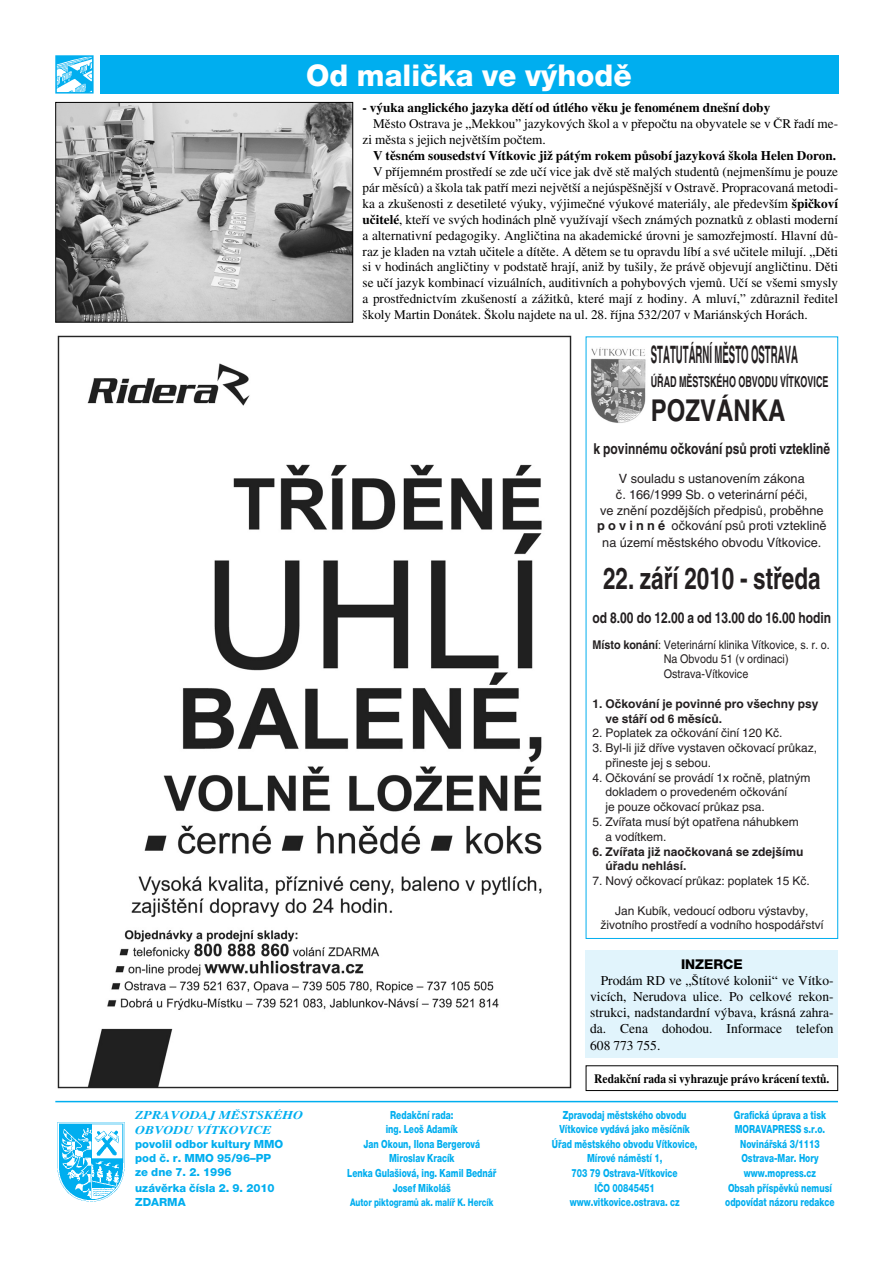
<style>
.page{position:relative;width:893px;height:1262px;background:#fff}
.page>*{position:absolute;margin:0;border:0;box-sizing:border-box;transform-origin:0 0}
.t1{font:700 30px "Helvetica CE";color:#231f20;scale:.75 1}
.t2{font:800 30px "Helvetica Neue CE";color:#fff}
.t3{font:700 30px "Helvetica CE";color:#231f20;scale:.8 1}
.t4{font:700 24px "Helvetica CE";color:#231f20;scale:.4 1}
.t5{font:700 15px "Helvetica CE";color:#231f20;scale:.8 1}
.t6{font:700 15px "Helvetica CE";color:#231f20;scale:.6 1}
.t7{font:13.5px/16.2px "Times CE";color:#000;text-align:justify}
.t8{font:800 13.5px "Helvetica Neue CE";color:#000}
.t9{font:13.2px/15.9px "Times CE";color:#000}
.t10{font:700 13.2px "Times CE";color:#000}
.t11{font:12.75px/15.8px "Helvetica CE";color:#231f20;text-align:center}
.t12{font:700 12.75px "Times CE";color:#000;scale:.9 1}
.t13{font:12px/14.7px "Helvetica CE";color:#231f20}
.t14{font:700 12px/14.7px "Helvetica CE";color:#231f20}
.t15{font:12px/14.7px "Helvetica CE";color:#231f20;scale:.9 1}
.t16{font:italic 700 12px/14.7px "Times CE";color:#00aeef;scale:1.15 1}
.t17{font:800 11.25px "Helvetica Neue CE";color:#00aeef;scale:.75 1}
.t18{font:800 11.25px/13.8px "Helvetica Neue CE";color:#00aeef}
.t19{font:800 10.5px "Helvetica Neue CE";color:#00aeef;scale:.75 1}
.s1{font-weight:700}
</style>
<div class="page">
<img style="left:57px;top:1122px;width:68px;height:80px">
<hr style="left:55px;top:1100px;width:783px;height:2px;background:#00aeef">
<div style="left:585px;top:1065px;width:253px;height:26px;border:1px solid #000"></div>
<div style="left:585px;top:949px;width:253px;height:108px;background:#e1f4fc"></div>
<div style="left:100px;top:55px;width:738px;height:39px;background:#00aeef"></div>
<img style="left:57px;top:335px;width:515px;height:754px">
<img style="left:591px;top:348px;width:55px;height:75px">
<img style="left:57px;top:104px;width:294px;height:216px">
<div style="left:55px;top:102px;width:298px;height:220px;border:1px solid #000"></div>
<img style="left:58px;top:58px;width:33px;height:33px">
<div style="left:55px;top:55px;width:39px;height:39px;border:2px solid #00aeef"></div>
<h1 class="t2" style="left:306px;top:64px;width:327px">Od maliãka ve v˘hodû</h1>
<p class="t10" style="left:362px;top:103px;width:409px">- v˘uka anglického jazyka dûtí od útlého vûku je fenoménem dne‰ní doby</p>
<p class="t9" style="left:362px;top:117px;width:477px;text-indent:11px">Mûsto Ostrava je „Mekkou” jazykov˘ch ‰kol a v pfiepoãtu na obyvatele se v âR fiadí me&shy;zi mûsta s jejich nejvût‰ím poãtem.</p>
<p class="t10" style="left:373px;top:151px;width:464px">V tûsném sousedství Vítkovic jiÏ pát˘m rokem pÛsobí jazyková ‰kola Helen Doron.</p>
<p class="t9" style="left:362px;top:165px;width:477px;text-align:justify;text-indent:11px">V pfiíjemném prostfiedí se zde uãí vice jak dvû stû mal˘ch studentÛ (nejmen‰ímu je pouze pár mûsícÛ) a ‰kola tak patfií mezi nejvût‰í a nejúspû‰nûj‰í v Ostravû. Propracovaná metodi&shy;ka a zku‰enosti z desetileté v˘uky, v˘jimeãné v˘ukové materiály, ale pfiedev‰ím <span class="s1">‰piãkoví uãitelé</span>, ktefií ve sv˘ch hodinách plnû vyuÏívají v‰ech znám˘ch poznatkÛ z oblasti moderní a alternativní pedagogiky. Angliãtina na akademické úrovni je samozfiejmostí. Hlavní dÛ&shy;raz je kladen na vztah uãitele a dítûte. A dûtem se tu opravdu líbí a své uãitele milují. „Dûti si v hodinách angliãtiny v podstatû hrají, aniÏ by tu‰ily, Ïe právû objevují angliãtinu. Dûti se uãí jazyk kombinací vizuálních, auditivních a pohybov˘ch vjemÛ. Uãí se v‰emi smysly a prostfiednictvím zku‰eností a záÏitkÛ, které mají z hodiny. A mluví,” zdÛraznil fieditel ‰koly Martin Donátek. ·kolu najdete na ul. 28. fiíjna 532/207 v Mariánsk˘ch Horách.</p>
<h2 class="t4" style="left:650px;top:345px;width:369px">STATUTÁRNÍ MùSTO OSTRAVA</h2>
<p class="t6" style="left:650px;top:376px;width:298px">Ú¤AD MùSTSKÉHO OBVODU VÍTKOVICE</p>
<h1 class="t3" style="left:650px;top:398px;width:170px">POZVÁNKA</h1>
<p class="t5" style="left:593px;top:443px;width:297px">k povinnému oãkování psÛ proti vzteklinû</p>
<p class="t11" style="left:597px;top:472px;width:231px">V souladu s ustanovením zákona<br>ã. 166/1999 Sb. o veterinární péãi,<br>ve znûní pozdûj‰ích pfiedpisÛ, probûhne <span class="s1">p o v i n n é</span> oãkování psÛ proti vzteklinû na území mûstského obvodu Vítkovice.</p>
<h1 class="t1" style="left:603px;top:566px;width:292px">22. záfií 2010 - stfieda</h1>
<p class="t5" style="left:592px;top:612px;width:300px">od 8.00 do 12.00 a od 13.00 do 16.00 hodin</p>
<p class="t15" style="left:663px;top:638px;width:186px;text-indent:-71px"><span class="s1">Místo konání</span>: Veterinární klinika Vítkovice, s. r. o.<br>Na Obvodu 51 (v ordinaci)<br>Ostrava-Vítkovice</p>
<p class="t14" style="left:605px;top:697px;width:215px;text-indent:-13px">1. Oãkování je povinné pro v‰echny psy ve stáfií od 6 mûsícÛ.</p>
<p class="t13" style="left:592px;top:726px;width:192px">2. Poplatek za oãkování ãiní 120 Kã.</p>
<p class="t13" style="left:605px;top:741px;width:213px;text-indent:-13px">3. Byl-li jiÏ dfiíve vystaven oãkovací prÛkaz, pfiineste jej s sebou.</p>
<p class="t13" style="left:605px;top:771px;width:207px;text-indent:-13px">4. Oãkování se provádí 1x roãnû, platn˘m dokladem o provedeném oãkování<br>je pouze oãkovací prÛkaz psa.</p>
<p class="t13" style="left:605px;top:815px;width:195px;text-indent:-13px">5. Zvífiata musí b˘t opatfiena náhubkem a vodítkem.</p>
<p class="t14" style="left:605px;top:845px;width:200px;text-indent:-13px">6. Zvífiata jiÏ naoãkovaná se zdej‰ímu úfiadu nehlásí.</p>
<p class="t13" style="left:592px;top:874px;width:219px">7. Nov˘ oãkovací prÛkaz: poplatek 15 Kã.</p>
<p class="t13" style="left:600px;top:904px;width:224px;text-align:center">Jan Kubík, vedoucí odboru v˘stavby,<br>Ïivotního prostfiedí a vodního hospodáfiství</p>
<p class="t8" style="left:681px;top:958px;width:63px">INZERCE</p>
<p class="t7" style="left:590px;top:973px;width:245px;text-indent:11px">Prodám RD ve „·títové kolonii“ ve Vítko&shy;vicích, Nerudova ulice. Po celkové rekon&shy;strukci, nadstandardní v˘bava, krásná zahra&shy;da. Cena dohodou. Informace telefon 608 773 755.</p>
<p class="t16" style="left:135px;top:1108px;width:148px">ZPRAVODAJ MùSTSKÉHO<br>OBVODU VÍTKOVICE</p>
<p class="t18" style="left:135px;top:1138px;width:150px">povolil odbor kultury MMO pod ã. r. MMO 95/96–PP ze dne 7. 2. 1996</p>
<p class="t18" style="left:135px;top:1182px;width:141px">uzávûrka ãísla 2. 9. 2010<br>ZDARMA</p>
<p class="t12" style="left:594px;top:1074px;width:263px">Redakãní rada si vyhrazuje právo krácení textÛ.</p>
<p class="t17" style="left:390px;top:1110px;width:86px">Redakãní rada:</p>
<p class="t17" style="left:562px;top:1110px;width:167px">Zpravodaj mûstského obvodu</p>
<p class="t17" style="left:733px;top:1110px;width:124px">Grafická úprava a tisk</p>
<p class="t17" style="left:386px;top:1125px;width:98px">ing. Leo‰ Adamík</p>
<p class="t17" style="left:559px;top:1125px;width:175px">Vítkovice vydává jako mûsíãník</p>
<p class="t17" style="left:734px;top:1125px;width:122px">MORAVAPRESS s.r.o.</p>
<p class="t17" style="left:363px;top:1139px;width:157px">Jan Okoun, Ilona Bergerová</p>
<p class="t17" style="left:552px;top:1139px;width:196px">Úfiad mûstského obvodu Vítkovice,</p>
<p class="t17" style="left:740px;top:1139px;width:107px">Novináfiská 3/1113</p>
<p class="t17" style="left:389px;top:1154px;width:89px">Miroslav Kracík</p>
<p class="t17" style="left:587px;top:1154px;width:102px">Mírové námûstí 1,</p>
<p class="t17" style="left:741px;top:1154px;width:104px">Ostrava-Mar. Hory</p>
<p class="t17" style="left:347px;top:1168px;width:201px">Lenka Gula‰iová, ing. Kamil Bednáfi</p>
<p class="t17" style="left:571px;top:1168px;width:143px">703 79 Ostrava-Vítkovice</p>
<p class="t17" style="left:743px;top:1168px;width:98px">www.mopress.cz</p>
<p class="t17" style="left:393px;top:1183px;width:79px">Josef Mikolá‰</p>
<p class="t17" style="left:594px;top:1183px;width:82px">IâO 00845451</p>
<p class="t17" style="left:728px;top:1183px;width:140px">Obsah pfiíspûvkÛ nemusí</p>
<p class="t19" style="left:350px;top:1198px;width:193px">Autor piktogramÛ ak. malífi K. Hercík</p>
<p class="t17" style="left:569px;top:1197px;width:148px">www.vitkovice.ostrava. cz</p>
<p class="t17" style="left:725px;top:1197px;width:147px">odpovídat názoru redakce</p>
</div>
